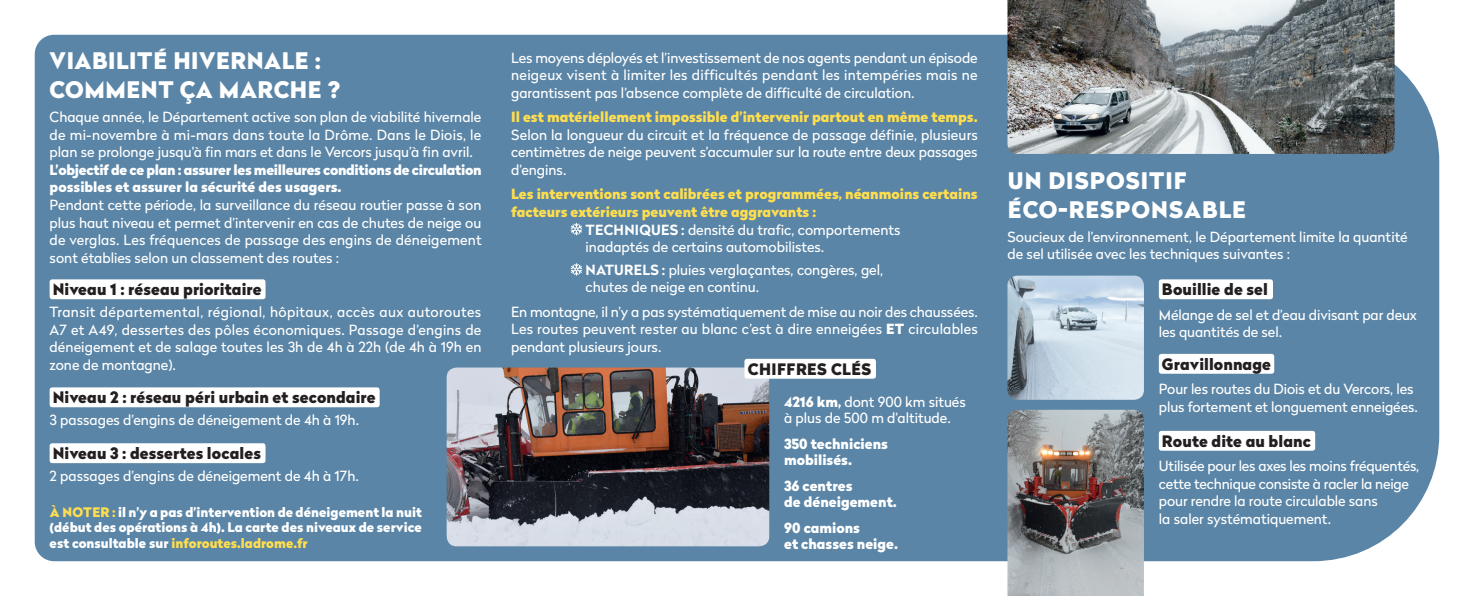
<style>
.page{position:relative;width:1474px;height:596px;background:#fff}
.page>*{position:absolute;margin:0;border:0;box-sizing:border-box;transform-origin:0 0}
.t1{font:900 22.75px/28.9px "Radikal";letter-spacing:.025em;color:#fff}
.t2{font:900 22.75px/28.9px "Radikal";letter-spacing:.045em;color:#fff}
.t3{font:900 15.75px "Radikal";letter-spacing:.005em;color:#231f20}
.t4{font:900 15.75px "Radikal";letter-spacing:.03em;color:#231f20}
.t5{font:14px/17.5px "Radikal";color:#fff;text-align:justify}
.t6{font:900 14px "Radikal";color:#ffde4e}
.t7{font:900 14px/17.5px "Radikal";letter-spacing:-.02em;color:#fff}
.t8{font:900 14px/15.8px "Radikal";color:#fff}
.t9{font:900 13.12px/15.8px "Radikal";color:#fff;text-align:justify}
.s1{font-weight:700}
.s2{font-weight:900}
.s3{color:#ffde4e}
</style>
<div class="page">
<div style="left:35px;top:35px;width:1404px;height:526px;background:#5a85a7"></div>
<svg style="left:570px;top:223px;width:12px;height:12px"></svg>
<svg style="left:570px;top:263px;width:12px;height:12px"></svg>
<img style="left:446px;top:367px;width:323px;height:179px">
<img style="left:1007px;top:0;width:387px;height:154px">
<img style="left:1007px;top:275px;width:136px;height:124px">
<img style="left:1007px;top:409px;width:136px;height:186px">
<div style="left:50px;top:279px;width:215px;height:20px;background:#fff;border-radius:3px"></div>
<div style="left:1158px;top:279px;width:114px;height:20px;background:#fff;border-radius:3px"></div>
<div style="left:1158px;top:353px;width:116px;height:20px;background:#fff;border-radius:3px"></div>
<div style="left:1158px;top:430px;width:157px;height:20px;background:#fff;border-radius:3px"></div>
<div style="left:744px;top:358px;width:132px;height:20px;background:#fff;border-radius:3px"></div>
<div style="left:50px;top:443px;width:215px;height:20px;background:#fff;border-radius:3px"></div>
<div style="left:50px;top:387px;width:329px;height:20px;background:#fff;border-radius:3px"></div>
<h1 class="t1" style="left:50px;top:46px;width:292px">VIABILITÉ HIVERNALE :<br>COMMENT ÇA MARCHE ?</h1>
<p class="t5" style="left:511px;top:48px;width:468px">Les moyens déployés et l’investissement de nos agents pendant un épisode neigeux visent à limiter les difficultés pendant les intempéries mais ne garantissent pas l’absence complète de difficulté de circulation.</p>
<p class="t6" style="left:511px;top:107px;width:468px">Il est matériellement impossible d’intervenir partout en même temps.</p>
<p class="t5" style="left:511px;top:125px;width:468px">Selon la longueur du circuit et la fréquence de passage définie, plusieurs centimètres de neige peuvent s’accumuler sur la route entre deux passages d’engins.</p>
<p class="t6" style="left:511px;top:184px;width:468px">Les interventions sont calibrées et programmées, néanmoins certains</p>
<p class="t6" style="left:511px;top:201px;width:306px">facteurs extérieurs peuvent être aggravants :</p>
<p class="t5" style="left:585px;top:220px;width:316px"><span class="s1">TECHNIQUES :</span> densité du trafic, comportements</p>
<p class="t5" style="left:585px;top:237px;width:240px">inadaptés de certains automobilistes.</p>
<p class="t5" style="left:585px;top:260px;width:299px"><span class="s1">NATURELS :</span> pluies verglaçantes, congères, gel, chutes de neige en continu.</p>
<p class="t5" style="left:511px;top:302px;width:468px">En montagne, il n’y a pas systématiquement de mise au noir des chaussées.<br>Les routes peuvent rester au blanc c’est à dire enneigées <span class="s2">ET</span> circulables pendant plusieurs jours.</p>
<p class="t5" style="left:50px;top:108px;width:433px">Chaque année, le Département active son plan de viabilité hivernale de mi-novembre à mi-mars dans toute la Drôme. Dans le Diois, le plan se prolonge jusqu’à fin mars et dans le Vercors jusqu’à fin avril.</p>
<p class="t7" style="left:50px;top:161px;width:433px">L’objectif de ce plan : assurer les meilleures conditions de circulation possibles et assurer la sécurité des usagers.</p>
<p class="t5" style="left:50px;top:195px;width:433px">Pendant cette période, la surveillance du réseau routier passe à son plus haut niveau et permet d’intervenir en cas de chutes de neige ou de verglas. Les fréquences de passage des engins de déneigement sont établies selon un classement des routes :</p>
<h1 class="t2" style="left:1007px;top:165px;width:239px">UN DISPOSITIF<br>ÉCO-RESPONSABLE</h1>
<p class="t5" style="left:1007px;top:227px;width:402px">Soucieux de l’environnement, le Département limite la quantité de sel utilisée avec les techniques suivantes :</p>
<p class="t3" style="left:53px;top:277px;width:210px">Niveau 1 : réseau prioritaire</p>
<p class="t3" style="left:1161px;top:277px;width:107px">Bouillie de sel</p>
<p class="t5" style="left:50px;top:302px;width:433px">Transit départemental, régional, hôpitaux, accès aux autoroutes A7 et A49, dessertes des pôles économiques. Passage d’engins de déneigement et de salage toutes les 3h de 4h à 22h (de 4h à 19h en zone de montagne).</p>
<p class="t5" style="left:1158px;top:305px;width:260px">Mélange de sel et d’eau divisant par deux les quantités de sel.</p>
<p class="t5" style="left:1158px;top:379px;width:260px">Pour les routes du Diois et du Vercors, les plus fortement et longuement enneigées.</p>
<p class="t3" style="left:1161px;top:352px;width:111px">Gravillonnage</p>
<p class="t4" style="left:748px;top:357px;width:125px">CHIFFRES CLÉS</p>
<p class="t3" style="left:53px;top:385px;width:324px">Niveau 2 : réseau péri urbain et secondaire</p>
<p class="t5" style="left:784px;top:393px;width:183px;line-height:15.8px"><span class="s2">4216 km,</span> dont 900 km situés à plus de 500 m d’altitude.</p>
<p class="t8" style="left:784px;top:435px;width:105px">350 techniciens mobilisés.</p>
<p class="t8" style="left:784px;top:477px;width:114px">36 centres<br>de déneigement.</p>
<p class="t8" style="left:784px;top:519px;width:115px">90 camions<br>et chasses neige.</p>
<p class="t5" style="left:50px;top:410px;width:311px">3 passages d’engins de déneigement de 4h à 19h.</p>
<p class="t3" style="left:1161px;top:429px;width:150px">Route dite au blanc</p>
<p class="t3" style="left:53px;top:441px;width:210px">Niveau 3 : dessertes locales</p>
<p class="t5" style="left:1158px;top:456px;width:262px;text-align:left">Utilisée pour les axes les moins fréquentés, cette technique consiste à racler la neige pour rendre la route circulable sans<br>la saler systématiquement.</p>
<p class="t5" style="left:50px;top:466px;width:311px">2 passages d’engins de déneigement de 4h à 17h.</p>
<p class="t9" style="left:50px;top:503px;width:374px"><span class="s3">À NOTER :</span> il n’y a pas d’intervention de déneigement la nuit (début des opérations à 4h). La carte des niveaux de service est consultable sur <span class="s3">inforoutes.ladrome.fr</span></p>
</div>
